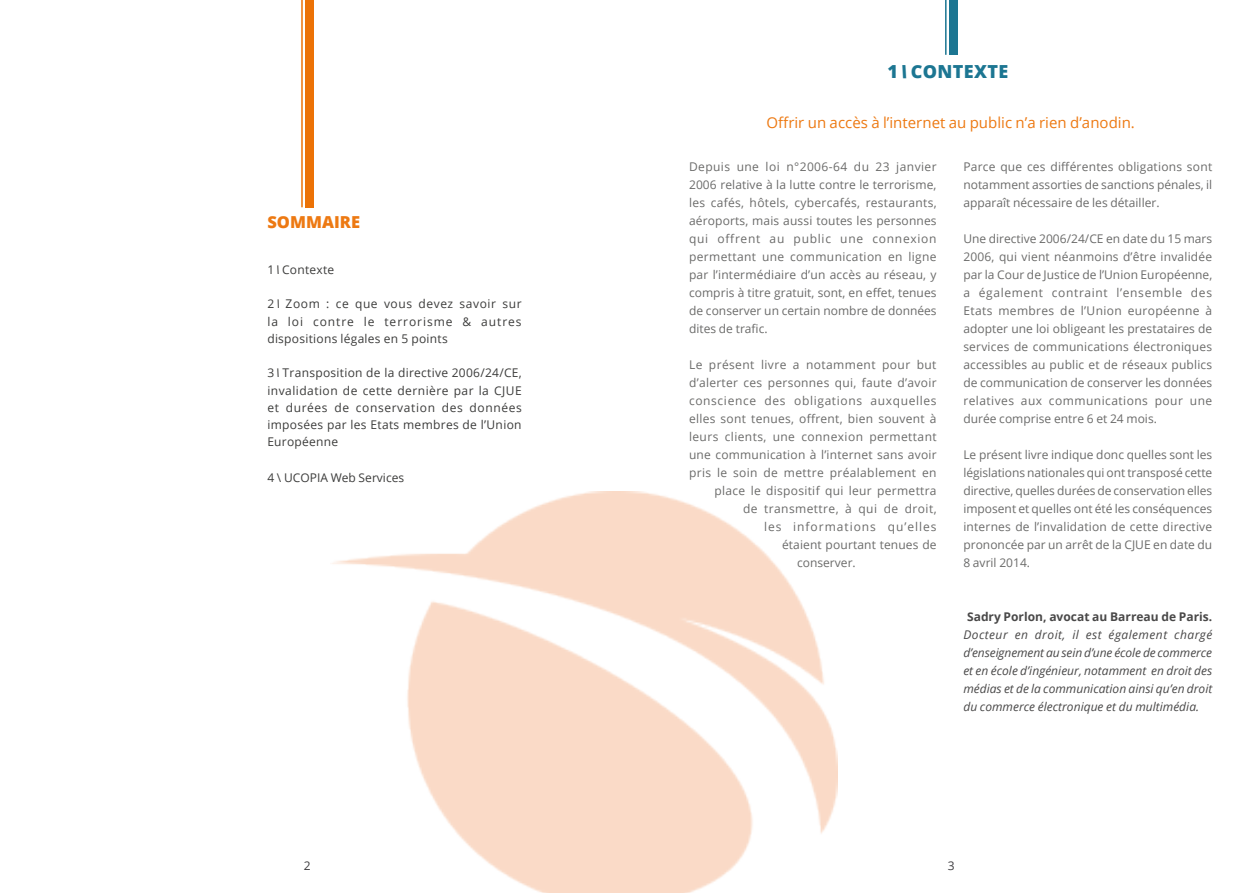
<style>
.page{position:relative;width:1259px;height:893px;background:#fff}
.page>*{position:absolute;margin:0;border:0;box-sizing:border-box;transform-origin:0 0}
.t1{font:800 18px "Open Sans";letter-spacing:.02em;color:#1c7692}
.t2{font:800 16.5px "Open Sans";color:#ed7912}
.t3{font:15px "Open Sans";color:#ed7912}
.t4{font:12px/18px "Open Sans";letter-spacing:.025em;color:#6b6b6a;text-align:justify}
.t5{font:12px/17.2px "Open Sans";letter-spacing:.02em;color:#3c3c3b;text-align:justify}
.t6{font:italic 12px/18px "Open Sans";color:#494848;text-align:justify}
.t7{font:700 12px "Open Sans";color:#494848}
.t8{font:12px "Open Sans";letter-spacing:.055em;color:#6b6b6a}
.t9{font:12px "Open Sans";letter-spacing:.08em;color:#6b6b6a}
.t10{font:12px "Open Sans";color:#3c3c3b}
.t11{font:12px "Open Sans";color:#6b6b6a}
.t12{font:12px "Open Sans";color:#3e3d40}
.s1{font-style:italic}
</style>
<div class="page">
<div style="left:949px;top:0;width:8px;height:55px;background:#1c7692"></div>
<hr style="left:945px;top:0;width:1px;height:55px;background:#1c7692">
<div style="left:305px;top:0;width:8px;height:207px;background:#ec7206"></div>
<hr style="left:301px;top:0;width:2px;height:207px;background:#ec7206">
<img style="left:332px;top:491px;width:506px;height:402px">
<h1 class="t1" style="left:887px;top:57px;width:122px">1<span class="s1">\</span>CONTEXTE</h1>
<h2 class="t2" style="left:267px;top:210px;width:94px">SOMMAIRE</h2>
<p class="t5" style="left:267px;top:261px;width:68px">1<span class="s1">\</span>Contexte</p>
<p class="t5" style="left:267px;top:295px;width:256px">2<span class="s1">\</span> Zoom : ce que vous devez savoir sur la loi contre le terrorisme &amp; autres dispositions légales en 5 points</p>
<p class="t5" style="left:267px;top:364px;width:256px">3<span class="s1">\</span>Transposition de la directive 2006/24/CE, invalidation de cette dernière par la CJUE et durées de conservation des données imposées par les Etats membres de l’Union Européenne</p>
<p class="t10" style="left:267px;top:469px;width:138px">4 \ UCOPIA Web Services</p>
<p class="t3" style="left:766px;top:113px;width:370px">Offrir un accès à l’internet au public n’a rien d’anodin.</p>
<p class="t4" style="left:689px;top:157px;width:249px">Depuis une loi n°2006-64 du 23 janvier 2006 relative à la lutte contre le terrorisme, les cafés, hôtels, cybercafés, restaurants, aéroports, mais aussi toutes les personnes qui offrent au public une connexion permettant une communication en ligne par l’intermédiaire d’un accès au réseau, y compris à titre gratuit, sont, en effet, tenues de conserver un certain nombre de données dites de trafic.</p>
<p class="t4" style="left:689px;top:355px;width:249px">Le présent livre a notamment pour but</p>
<p class="t4" style="left:689px;top:373px;width:249px">d’alerter ces personnes qui, faute d’avoir</p>
<p class="t8" style="left:689px;top:392px;width:249px">conscience des obligations auxquelles</p>
<p class="t4" style="left:689px;top:409px;width:249px">elles sont tenues, offrent, bien souvent à</p>
<p class="t4" style="left:689px;top:427px;width:249px">leurs clients, une connexion permettant</p>
<p class="t4" style="left:689px;top:445px;width:249px">une communication à l’internet sans avoir</p>
<p class="t4" style="left:689px;top:463px;width:249px">pris le soin de mettre préalablement en</p>
<p class="t4" style="left:714px;top:481px;width:224px">place le dispositif qui leur permettra</p>
<p class="t4" style="left:743px;top:499px;width:195px">de transmettre, à qui de droit,</p>
<p class="t9" style="left:764px;top:518px;width:174px">les informations qu’elles</p>
<p class="t4" style="left:782px;top:535px;width:156px">étaient pourtant tenues de</p>
<p class="t11" style="left:797px;top:554px;width:60px">conserver.</p>
<p class="t4" style="left:963px;top:157px;width:250px">Parce que ces différentes obligations sont notamment assorties de sanctions pénales, il apparaît nécessaire de les détailler.</p>
<p class="t4" style="left:963px;top:229px;width:250px">Une directive 2006/24/CE en date du 15 mars 2006, qui vient néanmoins d’être invalidée par la Cour de Justice de l’Union Européenne, a également contraint l’ensemble des Etats membres de l’Union européenne à adopter une loi obligeant les prestataires de services de communications électroniques accessibles au public et de réseaux publics de communication de conserver les données relatives aux communications pour une durée comprise entre 6 et 24 mois.</p>
<p class="t4" style="left:963px;top:445px;width:250px">Le présent livre indique donc quelles sont les législations nationales qui ont transposé cette directive, quelles durées de conservation elles imposent et quelles ont été les conséquences internes de l’invalidation de cette directive prononcée par un arrêt de la CJUE en date du 8 avril 2014.</p>
<p class="t7" style="left:967px;top:608px;width:247px">Sadry Porlon, avocat au Barreau de Paris.</p>
<p class="t6" style="left:963px;top:625px;width:250px">Docteur en droit, il est également chargé d’enseignement au sein d’une école de commerce et en école d’ingénieur, notamment en droit des médias et de la communication ainsi qu’en droit du commerce électronique et du multimédia.</p>
<p class="t12" style="left:304px;top:858px;width:8px">2</p>
<p class="t12" style="left:947px;top:858px;width:8px">3</p>
</div>
